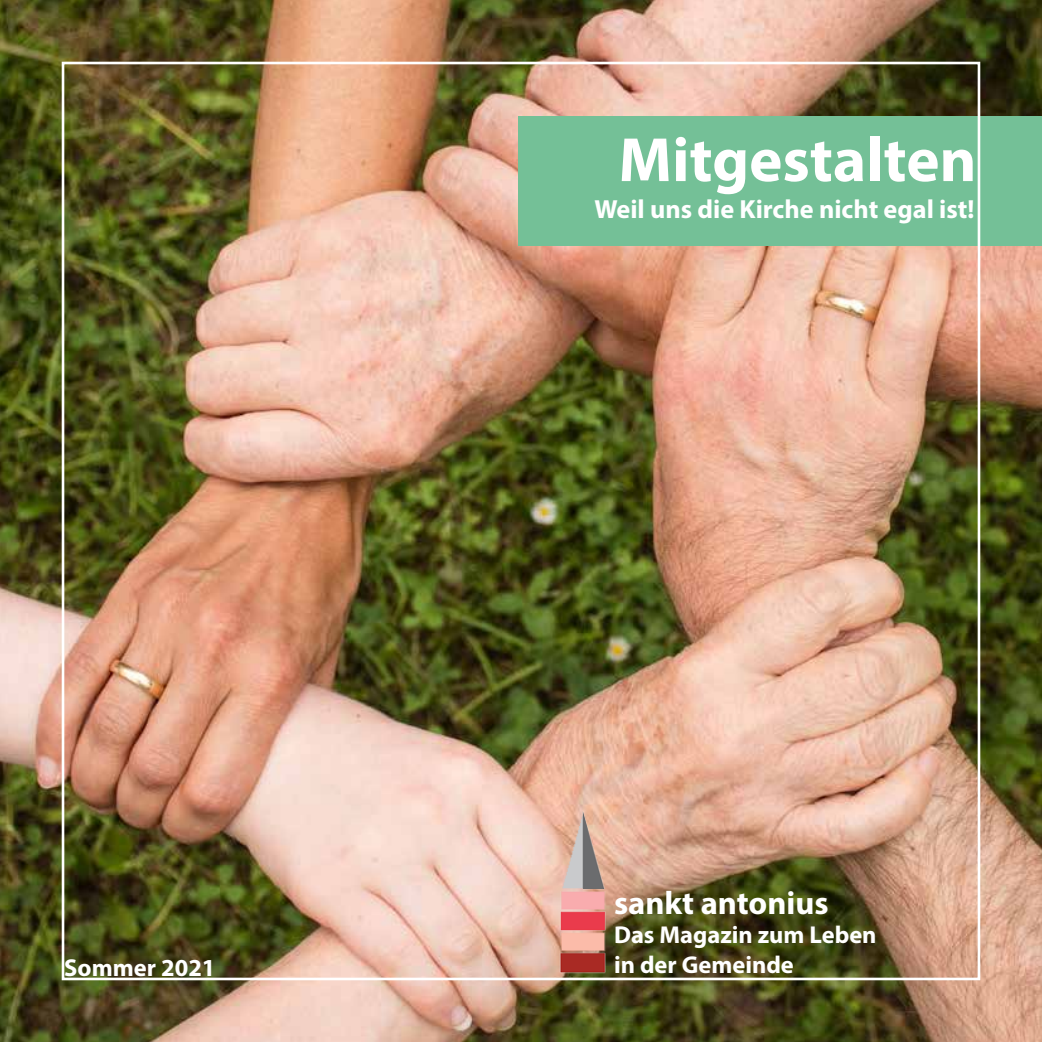
<style>
.page{position:relative;width:1042px;height:1042px;background:#fff}
.page>*{position:absolute;margin:0;border:0;box-sizing:border-box;transform-origin:0 0}
.t1{font:700 63px "Myriad Pro";color:#fff}
.t2{font:700 32.55px "Myriad Pro";color:#fff}
.t3{font:700 26.25px "Myriad Pro";color:#fff}
.t4{font:700 24.5px/29.4px "Myriad Pro";color:#fff}
</style>
<div class="page">
<img style="left:0;top:0;width:1042px;height:1042px">
<div style="left:518px;top:117px;width:524px;height:129px;background:#74c097"></div>
<img style="left:557px;top:805px;width:57px;height:175px">
<p class="t4" style="left:64px;top:952px;width:153px">Sommer 2021</p>
<h1 class="t1" style="left:618px;top:119px;width:359px">Mitgestalten</h1>
<p class="t3" style="left:594px;top:192px;width:382px">Weil uns die Kirche nicht egal ist!</p>
<h2 class="t2" style="left:614px;top:882px;width:216px">sankt antonius</h2>
<p class="t4" style="left:614px;top:919px;width:264px">Das Magazin zum Leben in der Gemeinde</p>
</div>
